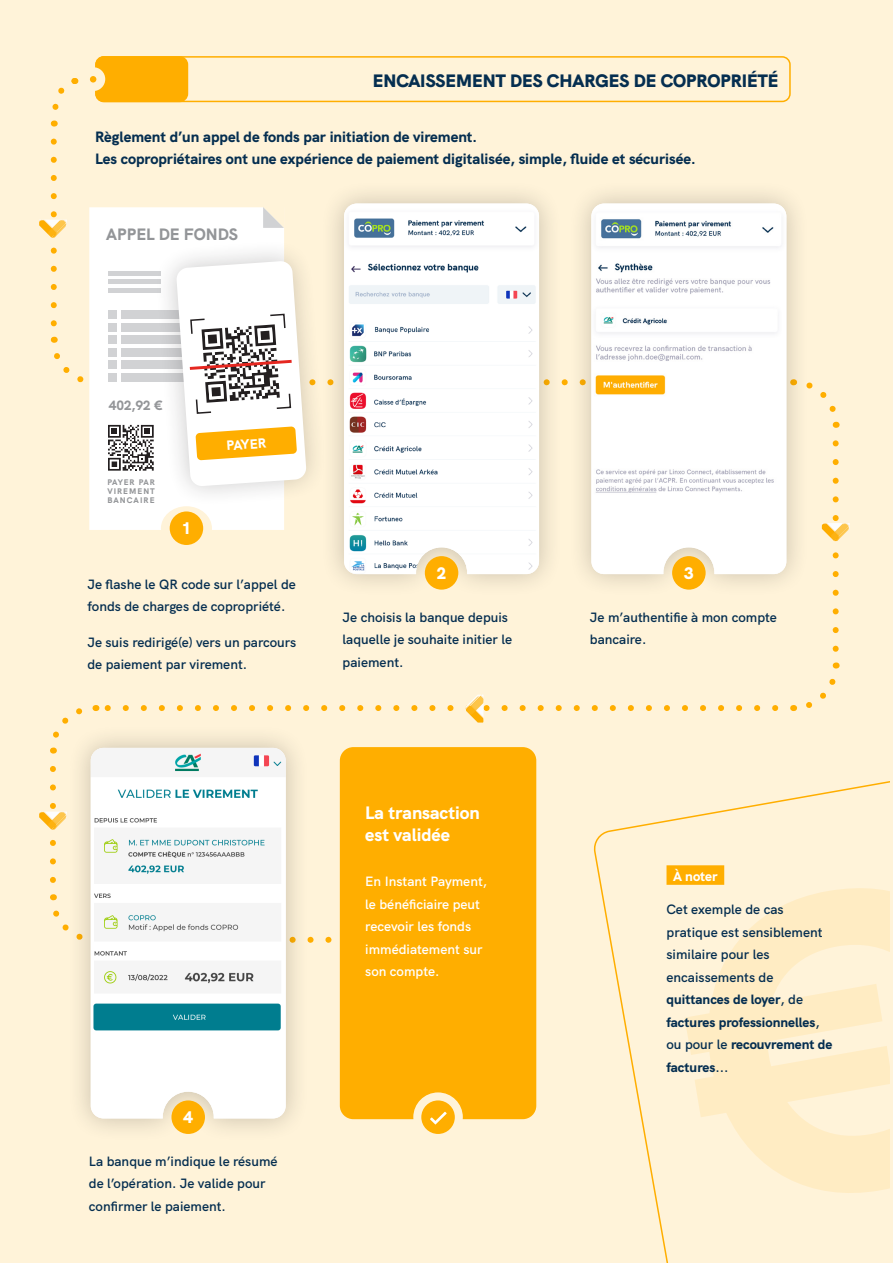
<style>
.page{position:relative;width:893px;height:1263px;background:#fff3d9}
.page>*{position:absolute;margin:0;border:0;box-sizing:border-box;transform-origin:0 0}
.t1{font:900 18px "HK Grotesk";color:#052e50}
.t2{font:800 18px/22.5px "HK Grotesk";color:#fff}
.t3{font:900 16.8px "HK Grotesk";color:#fff}
.t4{font:800 16.5px "HK Grotesk";color:#939598}
.t5{font:800 15px/22.5px "HK Grotesk";color:#052e50}
.t6{font:600 13.5px/22.5px "HK Grotesk";color:#052e50}
.t7{font:600 13.5px/22.5px "HK Grotesk";color:#fff}
.t8{font:800 13.5px "HK Grotesk";color:#fff}
.t9{font:800 13.5px "HK Grotesk";color:#939598}
.t10{font:800 8.1px/8.7px "HK Grotesk";letter-spacing:.13em;color:#939598;text-align:justify}
.s1{font-weight:800}
</style>
<div class="page">
<svg style="left:51px;top:142px;width:6px;height:185px"></svg>
<svg style="left:833px;top:443px;width:6px;height:209px"></svg>
<svg style="left:104px;top:705px;width:671px;height:6px"></svg>
<svg style="left:50px;top:769px;width:6px;height:114px"></svg>
<svg style="left:310px;top:937px;width:22px;height:6px"></svg>
<svg style="left:50px;top:78px;width:29px;height:49px"></svg>
<svg style="left:50px;top:337px;width:34px;height:46px"></svg>
<svg style="left:810px;top:382px;width:30px;height:46px"></svg>
<svg style="left:793px;top:678px;width:43px;height:33px"></svg>
<svg style="left:50px;top:708px;width:33px;height:45px"></svg>
<svg style="left:53px;top:910px;width:14px;height:21px"></svg>
<div style="left:320px;top:180px;width:243px;height:418px;background:#231f20;opacity:.25"></div>
<img style="left:344px;top:204px;width:195px;height:370px">
<div style="left:425px;top:556px;width:33px;height:34px;background:#ffae00;border-radius:50%"></div>
<div style="left:567px;top:180px;width:243px;height:418px;background:#231f20;opacity:.25"></div>
<img style="left:591px;top:204px;width:195px;height:370px">
<div style="left:672px;top:556px;width:34px;height:34px;background:#ffae00;border-radius:50%"></div>
<div style="left:67px;top:724px;width:243px;height:418px;background:#231f20;opacity:.25"></div>
<img style="left:91px;top:748px;width:195px;height:370px">
<div style="left:171px;top:1100px;width:34px;height:34px;background:#ffae00;border-radius:50%"></div>
<svg style="left:339px;top:747px;width:198px;height:373px;background:#ffb312"></svg>
<div style="left:421px;top:1100px;width:34px;height:34px;background:#ffae00;border-radius:50%"></div>
<svg style="left:430px;top:1112px;width:17px;height:12px"></svg>
<div style="left:95px;top:56px;width:696px;height:46px;border:2px solid #ffae00;border-radius:8px"></div>
<div style="left:95px;top:56px;width:93px;height:46px;background:#ffae00;border-radius:9px"></div>
<div style="left:81px;top:67px;width:24px;height:24px;background:#fff3d9;border-radius:50%"></div>
<div style="left:90px;top:76px;width:6px;height:7px;background:#ffae00;border-radius:50%"></div>
<div style="left:170px;top:511px;width:33px;height:34px;background:#ffae00;border-radius:50%"></div>
<svg style="left:89px;top:207px;width:195px;height:323px;background:#fffcf5"></svg>
<svg style="left:263px;top:207px;width:21px;height:21px"></svg>
<svg style="left:150px;top:235px;width:183px;height:277px;fill:#fff9f9"></svg>
<svg style="left:108px;top:261px;width:676px;height:225px;background:#f2ede6"></svg>
<svg style="left:593px;top:781px;width:297px;height:482px"></svg>
<div style="left:666px;top:865px;width:58px;height:20px;background:#ffae00"></div>
<img style="left:39px;top:220px;width:28px;height:17px">
<img style="left:51px;top:222px;width:16px;height:16px">
<img style="left:822px;top:523px;width:28px;height:18px">
<img style="left:834px;top:525px;width:16px;height:16px">
<img style="left:39px;top:811px;width:28px;height:18px">
<img style="left:51px;top:814px;width:16px;height:16px">
<img style="left:465px;top:695px;width:18px;height:27px">
<img style="left:465px;top:695px;width:16px;height:15px">
<svg style="left:666px;top:875px;width:224px;height:343px"></svg>
<p class="t1" style="left:373px;top:66px;width:407px">ENCAISSEMENT DES CHARGES DE COPROPRIÉTÉ</p>
<p class="t5" style="left:95px;top:124px;width:602px">Règlement d’un appel de fonds par initiation de virement.<br>Les copropriétaires ont une expérience de paiement digitalisée, simple, fluide et sécurisée.</p>
<p class="t4" style="left:106px;top:221px;width:133px">APPEL DE FONDS</p>
<p class="t9" style="left:109px;top:395px;width:55px">402,92 €</p>
<p class="t10" style="left:107px;top:477px;width:49px">PAYER PAR VIREMENT BANCAIRE</p>
<p class="t3" style="left:181px;top:515px;width:12px">1</p>
<p class="t8" style="left:226px;top:435px;width:41px;rotate:-4deg">PAYER</p>
<p class="t6" style="left:87px;top:572px;width:210px">Je flashe le QR code sur l’appel de fonds de charges de copropriété.</p>
<p class="t6" style="left:87px;top:629px;width:210px">Je suis redirigé(e) vers un parcours de paiement par virement.</p>
<p class="t3" style="left:437px;top:560px;width:12px">2</p>
<p class="t6" style="left:343px;top:604px;width:171px">Je choisis la banque depuis laquelle je souhaite initier le paiement.</p>
<p class="t3" style="left:183px;top:1104px;width:12px">4</p>
<p class="t6" style="left:89px;top:1149px;width:190px">La banque m’indique le résumé de l’opération. Je valide pour confirmer le paiement.</p>
<p class="t2" style="left:365px;top:799px;width:116px">La transaction est validée</p>
<p class="t7" style="left:365px;top:869px;width:123px">En Instant Payment, le bénéficiaire peut recevoir les fonds immédiatement sur son compte.</p>
<p class="t3" style="left:684px;top:560px;width:12px">3</p>
<p class="t6" style="left:590px;top:604px;width:189px">Je m’authentifie à mon compte bancaire.</p>
<p class="t8" style="left:673px;top:866px;width:46px">À noter</p>
<p class="t6" style="left:666px;top:897px;width:167px">Cet exemple de cas pratique est sensiblement similaire pour les encaissements de <span class="s1">quittances de loyer</span>, de <span class="s1">factures professionnelles</span>, ou pour le <span class="s1">recouvrement de factures</span>...</p>
</div>
